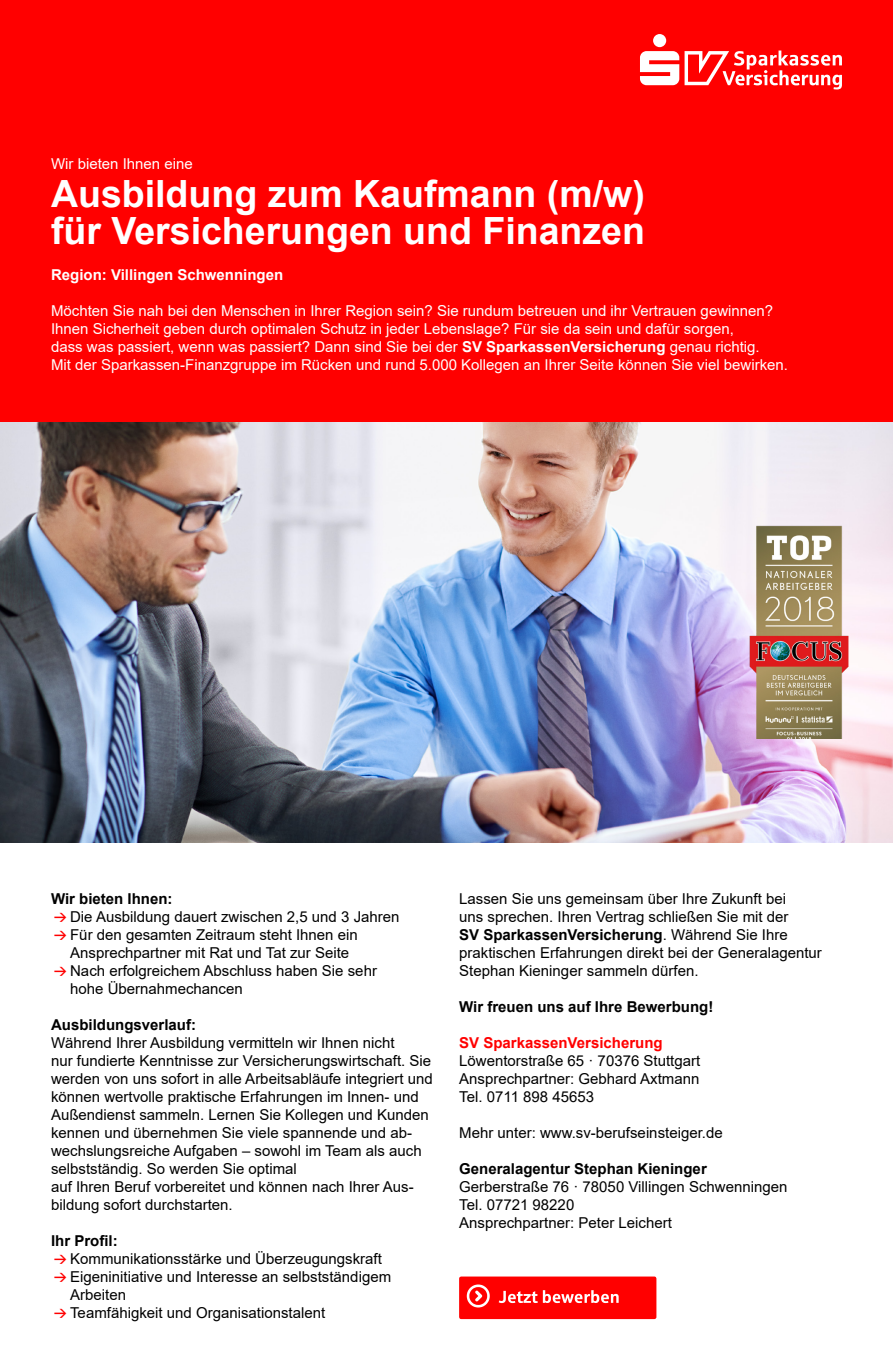
<style>
.page{position:relative;width:893px;height:1370px;background:#fff}
.page>*{position:absolute;margin:0;border:0;box-sizing:border-box;transform-origin:0 0}
.Stellenbezeichnung{font:700 37.5px/37.5px "Arial";color:#fff}
.Fliesstext_schwarz{font:15px/18px "Arial";color:#000}
.Fliesstext_weiss{font:15px/18px "Arial";color:#fff}
.Fliesstext_schwarz-2{font:700 15px "Arial";color:#000}
.Fliesstext_weiss-2{font:700 15px "Arial";color:#fff}
.s1{font-weight:700}
.s2{font-weight:700;color:#f00}
</style>
<div class="page">
<img style="left:0;top:421px;width:893px;height:421px">
<div style="left:0;top:0;width:893px;height:421px;background:#f00"></div>
<svg style="left:685px;top:50px;width:157px;height:39px"></svg>
<div style="left:653px;top:34px;width:13px;height:13px;background:#fff;border-radius:50%"></div>
<svg style="left:640px;top:51px;width:39px;height:34px"></svg>
<img style="left:749px;top:525px;width:100px;height:213px">
<div style="left:459px;top:1276px;width:197px;height:42px;background:#f00;border-radius:2px"></div>
<svg style="left:467px;top:1284px;width:23px;height:23px"></svg>
<svg style="left:499px;top:1290px;width:120px;height:12px"></svg>
<p class="Fliesstext_weiss" style="left:51px;top:155px;width:143px">Wir bieten Ihnen eine</p>
<p class="Stellenbezeichnung" style="left:51px;top:175px;width:595px">Ausbildung zum Kaufmann (m/w) für Versicherungen und Finanzen</p>
<p class="Fliesstext_weiss-2" style="left:51px;top:264px;width:234px">Region: Villingen Schwenningen</p>
<p class="Fliesstext_weiss" style="left:51px;top:302px;width:738px">Möchten Sie nah bei den Menschen in Ihrer Region sein? Sie rundum betreuen und ihr Vertrauen gewinnen?<br>Ihnen Sicherheit geben durch optimalen Schutz in jeder Lebenslage? Für sie da sein und dafür sorgen,<br>dass was passiert, wenn was passiert? Dann sind Sie bei der <span class="s1">SV SparkassenVersicherung</span> genau richtig.<br>Mit der Sparkassen-Finanzgruppe im Rücken und rund 5.000 Kollegen an Ihrer Seite können Sie viel bewirken.</p>
<p class="Fliesstext_schwarz-2" style="left:51px;top:888px;width:123px">Wir bieten Ihnen:</p>
<p class="Fliesstext_schwarz" style="left:70px;top:907px;width:331px">Die Ausbildung dauert zwischen 2,5 und 3 Jahren</p>
<p class="Fliesstext_schwarz" style="left:70px;top:925px;width:289px">Für den gesamten Zeitraum steht Ihnen ein<br>Ansprechpartner mit Rat und Tat zur Seite</p>
<p class="Fliesstext_schwarz" style="left:70px;top:961px;width:308px">Nach erfolgreichem Abschluss haben Sie sehr hohe Übernahmechancen</p>
<p class="Fliesstext_schwarz-2" style="left:51px;top:1014px;width:147px">Ausbildungsverlauf:</p>
<p class="Fliesstext_schwarz" style="left:51px;top:1033px;width:383px">Während Ihrer Ausbildung vermitteln wir Ihnen nicht<br>nur fundierte Kenntnisse zur Versicherungswirtschaft. Sie werden von uns sofort in alle Arbeitsabläufe integriert und können wertvolle praktische Erfahrungen im Innen- und Außendienst sammeln. Lernen Sie Kollegen und Kunden kennen und übernehmen Sie viele spannende und ab&shy;wechslungsreiche Aufgaben – sowohl im Team als auch selbstständig. So werden Sie optimal<br>auf Ihren Beruf vorbereitet und können nach Ihrer Aus&shy;bildung sofort durchstarten.</p>
<p class="Fliesstext_schwarz-2" style="left:51px;top:1230px;width:68px">Ihr Profil:</p>
<p class="Fliesstext_schwarz" style="left:70px;top:1249px;width:313px">Kommunikationsstärke und Überzeugungskraft</p>
<p class="Fliesstext_schwarz" style="left:70px;top:1267px;width:322px">Eigeninitiative und Interesse an selbstständigem<br>Arbeiten</p>
<p class="Fliesstext_schwarz" style="left:70px;top:1303px;width:257px">Teamfähigkeit und Organisationstalent</p>
<p class="Fliesstext_schwarz" style="left:459px;top:889px;width:364px">Lassen Sie uns gemeinsam über Ihre Zukunft bei<br>uns sprechen. Ihren Vertrag schließen Sie mit der<br><span class="s1">SV SparkassenVersicherung</span>. Während Sie Ihre praktischen Erfahrungen direkt bei der Generalagentur Stephan Kieninger sammeln dürfen.</p>
<p class="Fliesstext_schwarz-2" style="left:459px;top:996px;width:256px">Wir freuen uns auf Ihre Bewerbung!</p>
<p class="Fliesstext_schwarz" style="left:459px;top:1033px;width:242px"><span class="s2">SV SparkassenVersicherung<br></span>Löwentorstraße 65 · 70376 Stuttgart</p>
<p class="Fliesstext_schwarz" style="left:459px;top:1069px;width:242px">Ansprechpartner: Gebhard Axtmann</p>
<p class="Fliesstext_schwarz" style="left:459px;top:1087px;width:136px">Tel. 0711 898 45653</p>
<p class="Fliesstext_schwarz" style="left:459px;top:1123px;width:265px">Mehr unter: www.sv-berufseinsteiger.de</p>
<p class="Fliesstext_schwarz-2" style="left:459px;top:1158px;width:249px">Generalagentur Stephan Kieninger</p>
<p class="Fliesstext_schwarz" style="left:459px;top:1177px;width:330px">Gerberstraße 76 · 78050 Villingen Schwenningen</p>
<p class="Fliesstext_schwarz" style="left:459px;top:1195px;width:117px">Tel. 07721 98220</p>
<p class="Fliesstext_schwarz" style="left:459px;top:1213px;width:214px">Ansprechpartner: Peter Leichert</p>
</div>
